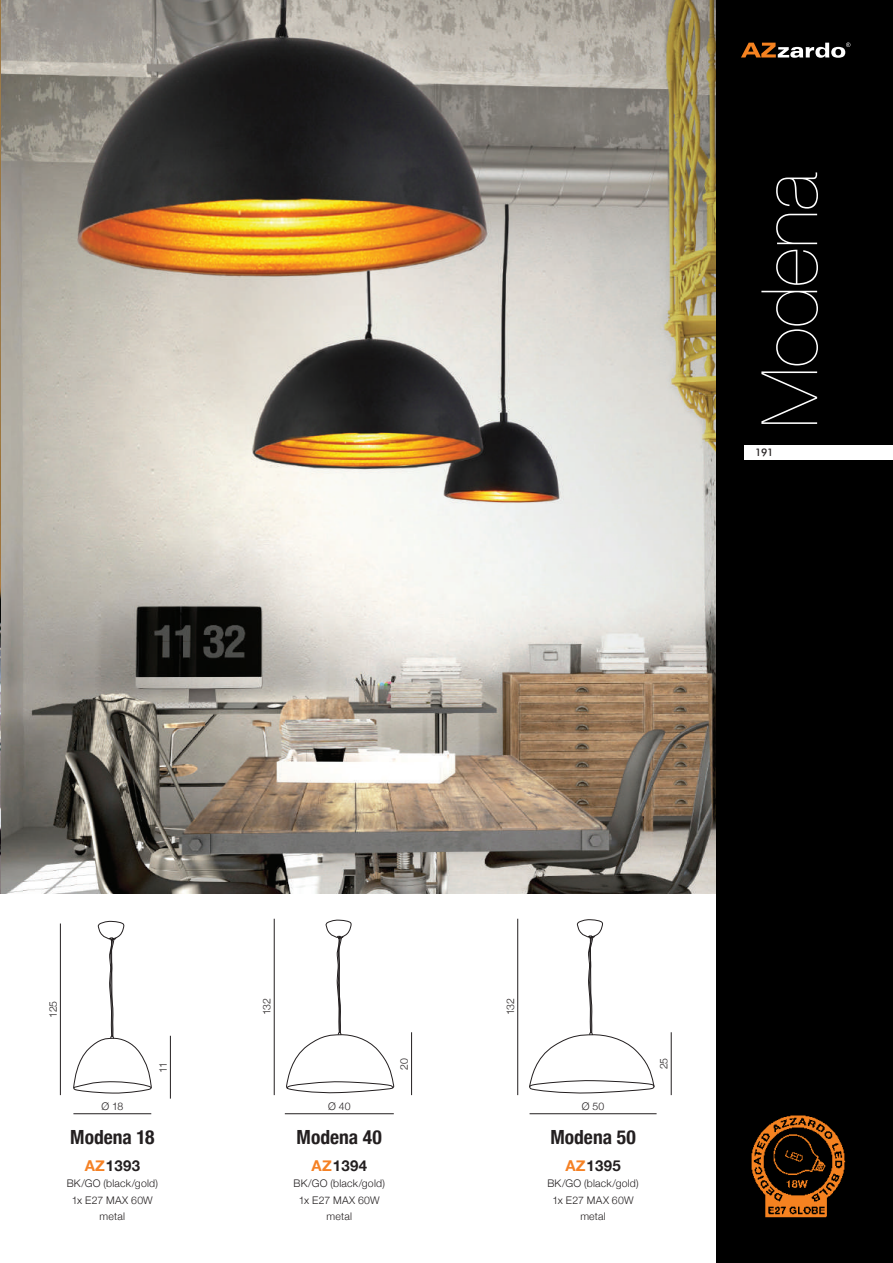
<style>
.page{position:relative;width:893px;height:1263px;background:#fff}
.page>*{position:absolute;margin:0;border:0;box-sizing:border-box;transform-origin:0 0}
.t1{font:200 78px "Helvetica Neue";letter-spacing:-.01em;color:#fff}
.t2{font:700 condensed 19.5px "Helvetica Neue";color:#231f20}
.t3{font:700 15px "Helvetica Neue";letter-spacing:.02em;color:#231f20}
.t4{font:300 10.5px/16.5px "Helvetica Neue";letter-spacing:.02em;color:#231f20;text-align:center}
.t5{font:10.5px "Futura Md EU";color:#231f20}
.s1{color:#f58124}
</style>
<div class="page">
<img style="left:0;top:0;width:716px;height:893px">
<div style="left:716px;top:0;width:177px;height:1263px;background:#000"></div>
<div style="left:744px;top:445px;width:149px;height:14px;background:#fff"></div>
<svg style="left:741px;top:43px;width:109px;height:15px"></svg>
<hr style="left:73px;top:1113px;width:78px;height:1px;background:#231f20">
<hr style="left:285px;top:1113px;width:109px;height:1px;background:#231f20">
<hr style="left:530px;top:1113px;width:127px;height:1px;background:#231f20">
<hr style="left:60px;top:923px;width:1px;height:172px;background:#231f20">
<hr style="left:170px;top:1036px;width:1px;height:62px;background:#231f20">
<hr style="left:411px;top:1032px;width:1px;height:63px;background:#231f20">
<hr style="left:671px;top:1032px;width:1px;height:63px;background:#231f20">
<hr style="left:274px;top:919px;width:1px;height:176px;background:#231f20">
<hr style="left:517px;top:919px;width:1px;height:176px;background:#231f20">
<svg style="left:286px;top:920px;width:109px;height:174px"></svg>
<svg style="left:73px;top:921px;width:79px;height:172px"></svg>
<svg style="left:529px;top:919px;width:125px;height:174px"></svg>
<img style="left:751px;top:1115px;width:95px;height:103px">
<h1 class="t1" style="left:729px;top:428px;width:257px;rotate:-90deg">Modena</h1>
<p class="t5" style="left:755px;top:446px;width:20px">191</p>
<p class="t4" style="left:44px;top:1018px;width:18px;rotate:-90deg">125</p>
<p class="t4" style="left:258px;top:1015px;width:19px;rotate:-90deg">132</p>
<p class="t4" style="left:501px;top:1015px;width:19px;rotate:-90deg">132</p>
<p class="t4" style="left:154px;top:1072px;width:12px;rotate:-90deg">11</p>
<p class="t4" style="left:395px;top:1069px;width:13px;rotate:-90deg">20</p>
<p class="t4" style="left:655px;top:1069px;width:13px;rotate:-90deg">25</p>
<p class="t4" style="left:101px;top:1097px;width:23px">Ø 18</p>
<p class="t4" style="left:328px;top:1097px;width:24px">Ø 40</p>
<p class="t4" style="left:582px;top:1097px;width:24px">Ø 50</p>
<h2 class="t2" style="left:70px;top:1121px;width:86px">Modena 18</h2>
<h3 class="t3" style="left:85px;top:1153px;width:57px"><span class="s1">AZ</span> 1393</h3>
<p class="t4" style="left:67px;top:1174px;width:93px">BK/GO (black/gold)<br>1x E27 MAX 60W metal</p>
<h2 class="t2" style="left:297px;top:1121px;width:87px">Modena 40</h2>
<h3 class="t3" style="left:312px;top:1153px;width:57px"><span class="s1">AZ</span> 1394</h3>
<p class="t4" style="left:294px;top:1174px;width:93px">BK/GO (black/gold)<br>1x E27 MAX 60W metal</p>
<h2 class="t2" style="left:550px;top:1121px;width:87px">Modena 50</h2>
<h3 class="t3" style="left:565px;top:1153px;width:57px"><span class="s1">AZ</span> 1395</h3>
<p class="t4" style="left:547px;top:1174px;width:93px">BK/GO (black/gold)<br>1x E27 MAX 60W metal</p>
</div>
